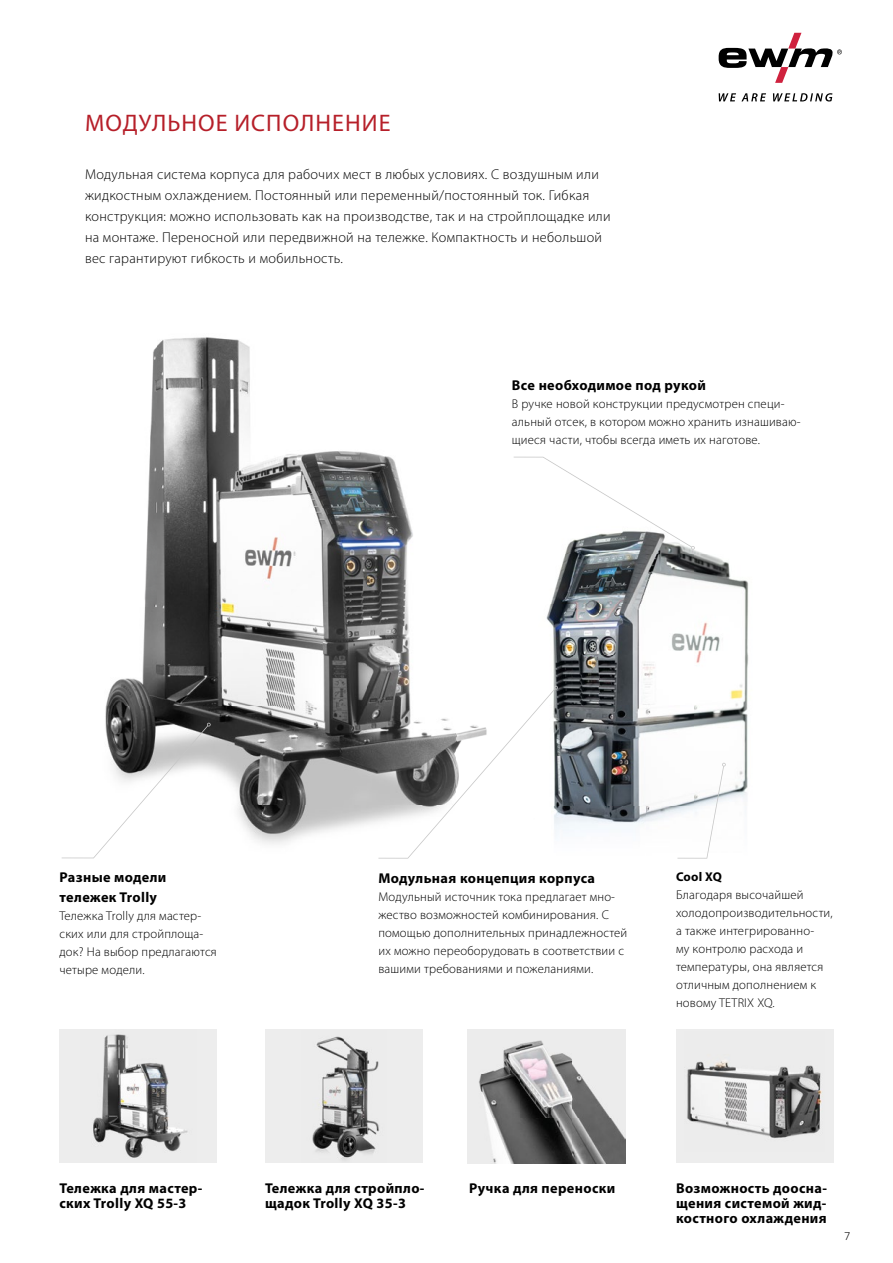
<style>
.page{position:relative;width:893px;height:1263px;background:#fff}
.page>*{position:absolute;margin:0;border:0;box-sizing:border-box;transform-origin:0 0}
.t1{font:24px "Myriad Pro";letter-spacing:.045em;color:#b61f29}
.t2{font:300 14.25px/21px "Myriad Pro";letter-spacing:.02em;color:#000}
.t3{font:700 14.25px/15px "Myriad Pro";letter-spacing:.025em;color:#000}
.t4{font:300 12.75px/18px "Myriad Pro";letter-spacing:.015em;color:#000}
.t5{font:700 12.75px "Myriad Pro";letter-spacing:.005em;color:#000}
.t6{font:300 12px "Titillium Text";color:#000}
</style>
<div class="page">
<img style="left:546px;top:550px;width:203px;height:206px">
<img style="left:558px;top:756px;width:190px;height:51px">
<img style="left:558px;top:807px;width:119px;height:25px">
<div style="left:60px;top:1029px;width:157px;height:134px;background:#ededed"></div>
<div style="left:265px;top:1029px;width:157px;height:134px;background:#ededed"></div>
<img style="left:468px;top:1029px;width:157px;height:134px">
<div style="left:676px;top:1029px;width:157px;height:134px;background:#ededed"></div>
<img style="left:312px;top:1036px;width:67px;height:124px">
<img style="left:687px;top:1061px;width:135px;height:78px">
<img style="left:93px;top:1034px;width:95px;height:124px">
<img style="left:147px;top:337px;width:260px;height:172px">
<img style="left:105px;top:509px;width:308px;height:335px">
<svg style="left:62px;top:723px;width:149px;height:135px"></svg>
<svg style="left:378px;top:686px;width:180px;height:172px"></svg>
<svg style="left:677px;top:763px;width:49px;height:95px"></svg>
<svg style="left:514px;top:457px;width:181px;height:93px"></svg>
<svg style="left:719px;top:93px;width:113px;height:9px"></svg>
<svg style="left:719px;top:33px;width:123px;height:50px"></svg>
<h1 class="t1" style="left:85px;top:108px;width:307px">МОДУЛЬНОЕ ИСПОЛНЕНИЕ</h1>
<p class="t2" style="left:85px;top:164px;width:527px">Модульная система корпуса для рабочих мест в любых условиях. С воздушным или жидкостным охлаждением. Постоянный или переменный/постоянный ток. Гибкая конструкция: можно использовать как на производстве, так и на стройплощадке или на монтаже. Переносной или передвижной на тележке. Компактность и небольшой вес гарантируют гибкость и мобильность.</p>
<p class="t3" style="left:512px;top:377px;width:196px">Все необходимое под рукой</p>
<p class="t4" style="left:512px;top:395px;width:290px">В ручке новой конструкции предусмотрен специ&shy;альный отсек, в котором можно хранить изнашиваю&shy;щиеся части, чтобы всегда иметь их наготове.</p>
<p class="t3" style="left:60px;top:867px;width:108px;line-height:19.5px">Разные модели тележек Trolly</p>
<p class="t4" style="left:60px;top:907px;width:159px">Тележка Trolly для мастер&shy;ских или для стройплоща&shy;док? На выбор предлагаются четыре модели.</p>
<p class="t3" style="left:378px;top:870px;width:218px">Модульная концепция корпуса</p>
<p class="t4" style="left:378px;top:887px;width:250px">Модульный источник тока предлагает мно&shy;жество возможностей комбинирования. С помощью дополнительных принадлежностей их можно переоборудовать в соответствии с вашими требованиями и пожеланиями.</p>
<p class="t5" style="left:676px;top:869px;width:47px">Cool XQ</p>
<p class="t4" style="left:676px;top:886px;width:158px">Благодаря высочайшей холодопроизводительности, а также интегрированно-<br>му контролю расхода и температуры, она является отличным дополнением к новому TETRIX XQ.</p>
<p class="t3" style="left:60px;top:1180px;width:144px">Тележка для мастер&shy;ских Trolly XQ 55-3</p>
<p class="t3" style="left:265px;top:1180px;width:161px">Тележка для стройпло&shy;щадок Trolly XQ 35-3</p>
<p class="t3" style="left:469px;top:1180px;width:148px">Ручка для переноски</p>
<p class="t3" style="left:676px;top:1180px;width:152px;text-align:justify">Возможность доосна&shy;щения системой жид&shy;костного охлаждения</p>
<p class="t6" style="left:844px;top:1227px;width:8px">7</p>
</div>
